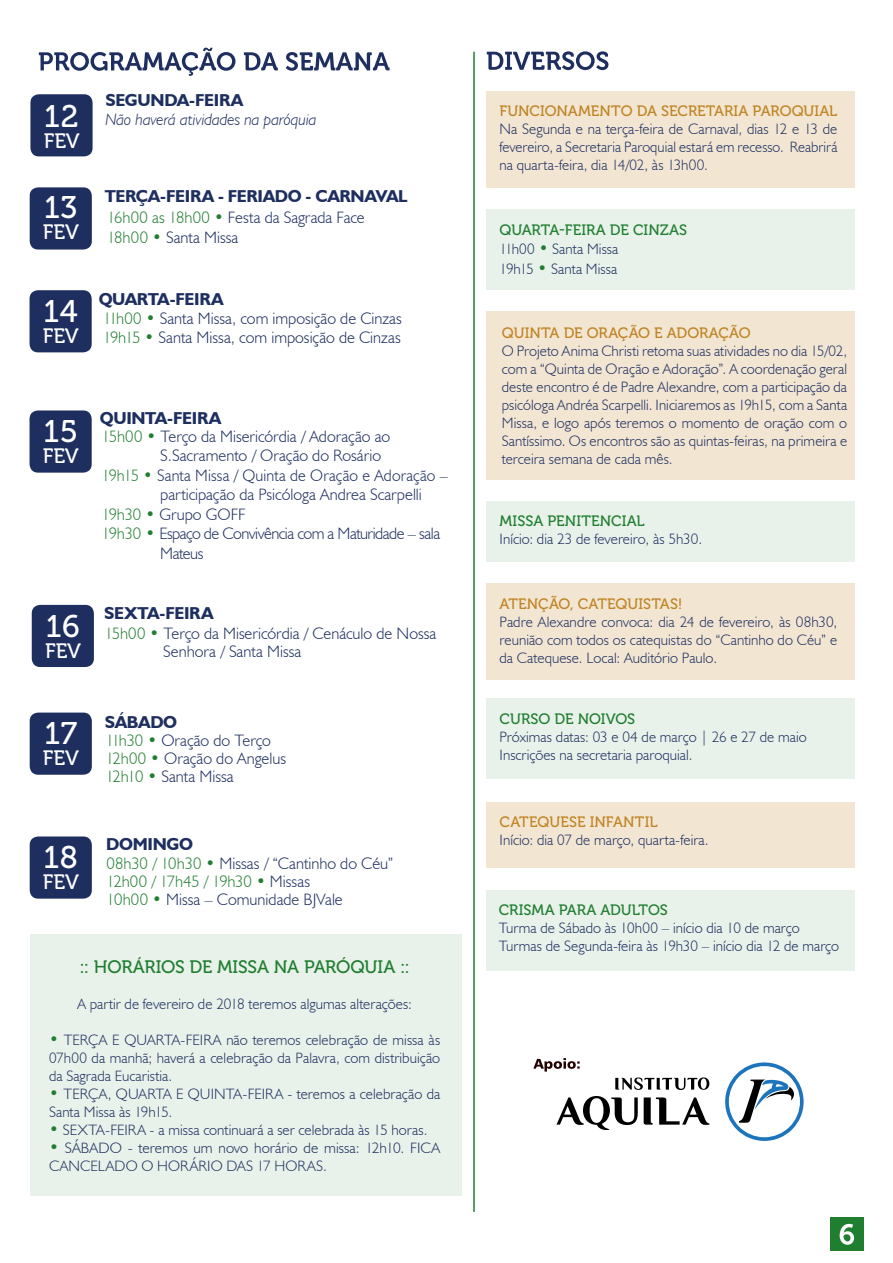
<style>
.page{position:relative;width:893px;height:1263px;background:#fff}
.page>*{position:absolute;margin:0;border:0;box-sizing:border-box;transform-origin:0 0}
.t1{font:31.2px "Museo 500";letter-spacing:.025em;color:#fff}
.t2{font:20.7px "Museo 500";color:#fff}
.t3{font:18px "Museo 500";letter-spacing:-.005em;color:#207e31}
.t4{font:700 17.25px "Humanist 521 BT";letter-spacing:-.015em;color:#1d2e5f}
.t5{font:300 16.5px/18px "Humanist 521 BT";color:#1d2e5f}
.t6{font:300 16.5px "Humanist 521 BT";letter-spacing:-.03em;color:#1d2e5f}
.t7{font:italic 300 16.5px "Humanist 521 BT";color:#1d2e5f}
.t8{font:300 15px/18px "Humanist 521 BT";letter-spacing:.005em;color:#1d2e5f}
.t9{font:15px "Museo 500";letter-spacing:.005em;color:#c08423}
.t10{font:15px "Museo 500";color:#207e31}
.s1{color:#207e31}
.s2{font-size:16.5px;color:#207e31}
</style>
<div class="page">
<svg style="left:39px;top:48px;width:351px;height:28px"></svg>
<hr style="left:473px;top:52px;width:2px;height:1160px;background:#207e31">
<svg style="left:487px;top:51px;width:121px;height:19px"></svg>
<div style="left:830px;top:1218px;width:33px;height:33px;background:#207e31"></div>
<svg style="left:840px;top:1224px;width:14px;height:21px"></svg>
<svg style="left:533px;top:1058px;width:47px;height:13px"></svg>
<svg style="left:725px;top:1062px;width:79px;height:79px"></svg>
<svg style="left:644px;top:1097px;width:65px;height:28px"></svg>
<svg style="left:556px;top:1096px;width:82px;height:34px"></svg>
<svg style="left:615px;top:1077px;width:94px;height:13px"></svg>
<div style="left:30px;top:187px;width:62px;height:63px;background:#1d2e5f;border-radius:9px"></div>
<div style="left:30px;top:290px;width:62px;height:62px;background:#1d2e5f;border-radius:9px"></div>
<div style="left:30px;top:410px;width:62px;height:63px;background:#1d2e5f;border-radius:9px"></div>
<div style="left:32px;top:605px;width:62px;height:62px;background:#1d2e5f;border-radius:9px"></div>
<div style="left:30px;top:712px;width:62px;height:63px;background:#1d2e5f;border-radius:9px"></div>
<div style="left:30px;top:836px;width:62px;height:63px;background:#1d2e5f;border-radius:9px"></div>
<div style="left:30px;top:94px;width:63px;height:62px;background:#1d2e5f;border-radius:9px"></div>
<div style="left:487px;top:91px;width:368px;height:96px;background:#f2e6d3"></div>
<div style="left:487px;top:583px;width:368px;height:96px;background:#f2e6d3"></div>
<div style="left:487px;top:802px;width:368px;height:66px;background:#f2e6d3"></div>
<div style="left:487px;top:210px;width:368px;height:80px;background:#e9f2ea"></div>
<div style="left:487px;top:699px;width:368px;height:80px;background:#e9f2ea"></div>
<div style="left:486px;top:890px;width:368px;height:81px;background:#e9f2ea"></div>
<div style="left:30px;top:934px;width:431px;height:262px;background:#e9f2ea"></div>
<div style="left:487px;top:501px;width:368px;height:61px;background:#e9f2ea"></div>
<div style="left:487px;top:311px;width:368px;height:168px;background:#f2e6d3"></div>
<h1 class="t1" style="left:44px;top:99px;width:36px">12</h1>
<h2 class="t2" style="left:44px;top:129px;width:38px">FEV</h2>
<h1 class="t1" style="left:44px;top:190px;width:35px">13</h1>
<h2 class="t2" style="left:43px;top:220px;width:38px">FEV</h2>
<p class="t4" style="left:105px;top:89px;width:139px">SEGUNDA-FEIRA</p>
<p class="t7" style="left:105px;top:110px;width:213px">Não haverá atividades na paróquia</p>
<p class="t4" style="left:105px;top:185px;width:304px">TERÇA-FEIRA - FERIADO - CARNAVAL</p>
<p class="t5" style="left:107px;top:207px;width:259px;line-height:19.5px"><span class="s1">16h00 as 18h00 •</span> Festa da Sagrada Face<br><span class="s1">18h00 •</span> Santa Missa</p>
<h1 class="t1" style="left:44px;top:294px;width:35px">14</h1>
<h2 class="t2" style="left:43px;top:324px;width:38px">FEV</h2>
<p class="t4" style="left:99px;top:289px;width:126px">QUARTA-FEIRA</p>
<p class="t5" style="left:103px;top:308px;width:300px;line-height:19.5px"><span class="s1">11h00 •</span> Santa Missa, com imposição de Cinzas<br><span class="s1">19h15 •</span> Santa Missa, com imposição de Cinzas</p>
<h1 class="t1" style="left:43px;top:414px;width:36px">15</h1>
<h2 class="t2" style="left:43px;top:445px;width:38px">FEV</h2>
<h1 class="t1" style="left:46px;top:609px;width:35px">16</h1>
<h2 class="t2" style="left:45px;top:639px;width:38px">FEV</h2>
<p class="t4" style="left:100px;top:407px;width:123px">QUINTA-FEIRA</p>
<p class="t5" style="left:102px;top:427px;width:290px"><span class="s1">15h00 •</span> Terço da Misericórdia / Adoração ao</p>
<p class="t5" style="left:160px;top:446px;width:222px">S.Sacramento / Oração do Rosário</p>
<p class="t5" style="left:102px;top:466px;width:347px"><span class="s1">19h15 •</span> Santa Missa / Quinta de Oração e Adoração –</p>
<p class="t5" style="left:160px;top:485px;width:263px">participação da Psicóloga Andrea Scarpelli</p>
<p class="t5" style="left:102px;top:505px;width:145px"><span class="s1">19h30 •</span> Grupo GOFF</p>
<p class="t6" style="left:102px;top:523px;width:340px"><span class="s1">19h30 •</span> Espaço de Convivência com a Maturidade – sala</p>
<p class="t5" style="left:160px;top:544px;width:45px">Mateus</p>
<p class="t4" style="left:104px;top:602px;width:111px">SEXTA-FEIRA</p>
<p class="t5" style="left:163px;top:624px;width:275px;text-indent:-58px"><span class="s1">15h00 •</span> Terço da Misericórdia / Cenáculo de Nossa<br>Senhora / Santa Missa</p>
<h1 class="t1" style="left:44px;top:717px;width:34px">17</h1>
<h2 class="t2" style="left:43px;top:747px;width:38px">FEV</h2>
<p class="t4" style="left:105px;top:711px;width:74px">SÁBADO</p>
<p class="t5" style="left:106px;top:731px;width:182px"><span class="s1">11h30 •</span> Oração do Terço<br><span class="s1">12h00 •</span> Oração do Angelus<br><span class="s1">12h10 •</span> Santa Missa</p>
<h1 class="t1" style="left:44px;top:840px;width:36px">18</h1>
<h2 class="t2" style="left:43px;top:871px;width:38px">FEV</h2>
<p class="t4" style="left:106px;top:833px;width:88px">DOMINGO</p>
<p class="t5" style="left:107px;top:854px;width:288px"><span class="s1">08h30 / 10h30 •</span> Missas / “Cantinho do Céu”<br><span class="s1">12h00 / 17h45 / 19h30 •</span> Missas<br><span class="s1">10h00 •</span> Missa – Comunidade BJVale</p>
<p class="t3" style="left:79px;top:957px;width:28px">:: HOR</p>
<p class="t3" style="left:133px;top:957px;width:278px">ÁRIOS DE MISSA NA PARÓQUIA ::</p>
<p class="t8" style="left:77px;top:995px;width:336px">A partir de fevereiro de 2018 teremos algumas alterações:</p>
<p class="t8" style="left:49px;top:1031px;width:393px;text-align:justify"><span class="s2">•</span> TERÇA E QUARTA-FEIRA não teremos celebração de missa às 07h00 da manhã; haverá a celebração da Palavra, com distribuição da Sagrada Eucaristia.</p>
<p class="t8" style="left:49px;top:1085px;width:393px"><span class="s2">•</span> TERÇA, QUARTA E QUINTA-FEIRA - teremos a celebração da<br>Santa Missa às 19h15.</p>
<p class="t8" style="left:49px;top:1121px;width:380px"><span class="s2">•</span> SEXTA-FEIRA - a missa continuará a ser celebrada às 15 horas.</p>
<p class="t8" style="left:49px;top:1139px;width:393px"><span class="s2">•</span> SÁBADO - teremos um novo horário de missa: 12h10. FICA<br>CANCELADO O HORÁRIO DAS 17 HORAS.</p>
<p class="t9" style="left:500px;top:103px;width:20px">FUNC</p>
<p class="t9" style="left:540px;top:103px;width:17px">IONAMEN</p>
<p class="t9" style="left:611px;top:103px;width:68px">TO DA SECRE</p>
<p class="t9" style="left:706px;top:103px;width:58px">TARIA PAROQU</p>
<p class="t9" style="left:814px;top:103px;width:24px">IAL</p>
<p class="t8" style="left:500px;top:120px;width:339px;text-align:justify">Na Segunda e na terça-feira de Carnaval, dias 12 e 13 de fevereiro, a Secretaria Paroquial estará em recesso. Reabrirá na quarta-feira, dia 14/02, às 13h00.</p>
<p class="t10" style="left:500px;top:221px;width:12px">QUAR</p>
<p class="t10" style="left:541px;top:221px;width:148px">TA-FEIRA DE CINZAS</p>
<p class="t8" style="left:500px;top:239px;width:120px;line-height:19.5px">11h00 <span class="s2">•</span> Santa Missa<br>19h15 <span class="s2">•</span> Santa Missa</p>
<p class="t9" style="left:502px;top:325px;width:97px">QUINTADE ORA</p>
<p class="t9" style="left:618px;top:325px;width:61px">ÇÃO E ADORA</p>
<p class="t9" style="left:718px;top:325px;width:33px">ÇÃO</p>
<p class="t8" style="left:502px;top:342px;width:347px;text-align:justify">O Projeto Anima Christi retoma suas atividades no dia 15/02, com a “Quinta de Oração e Adoração”. A coordenação geral deste encontro é de Padre Alexandre, com a participação da psicóloga Andréa Scarpelli. Iniciaremos as 19h15, com a Santa Missa, e logo após teremos o momento de oração com o Santíssimo. Os encontros são as quintas-feiras, na primeira e terceira semana de cada mês.</p>
<p class="t10" style="left:500px;top:513px;width:59px">MISSA PEN</p>
<p class="t10" style="left:576px;top:513px;width:26px">ITENC</p>
<p class="t10" style="left:622px;top:513px;width:24px">IAL</p>
<p class="t8" style="left:500px;top:530px;width:204px">Início: dia 23 de fevereiro, às 5h30.</p>
<p class="t9" style="left:500px;top:595px;width:119px">ATENÇÃO, CATEQU</p>
<p class="t9" style="left:638px;top:595px;width:46px">ISTAS!</p>
<p class="t8" style="left:500px;top:612px;width:339px;text-align:justify">Padre Alexandre convoca: dia 24 de fevereiro, às 08h30, reunião com todos os catequistas do “Cantinho do Céu” e da Catequese. Local: Auditório Paulo.</p>
<p class="t10" style="left:500px;top:710px;width:12px">CUR</p>
<p class="t10" style="left:531px;top:710px;width:106px">SO DE NOIVOS</p>
<p class="t8" style="left:500px;top:727px;width:309px">Próximas datas: 03 e 04 de março | 26 e 27 de maio<br>Inscrições na secretaria paroquial.</p>
<p class="t9" style="left:500px;top:814px;width:41px">CATEQUE</p>
<p class="t9" style="left:569px;top:814px;width:90px">SE INFANTIL</p>
<p class="t8" style="left:500px;top:831px;width:211px">Início: dia 07 de março, quarta-feira.</p>
<p class="t10" style="left:499px;top:902px;width:71px">CRISMA PARA</p>
<p class="t10" style="left:600px;top:902px;width:12px">ADU</p>
<p class="t10" style="left:632px;top:902px;width:37px">LTOS</p>
<p class="t8" style="left:499px;top:919px;width:342px">Turma de Sábado às 10h00 – início dia 10 de março<br>Turmas de Segunda-feira às 19h30 – início dia 12 de março</p>
</div>
